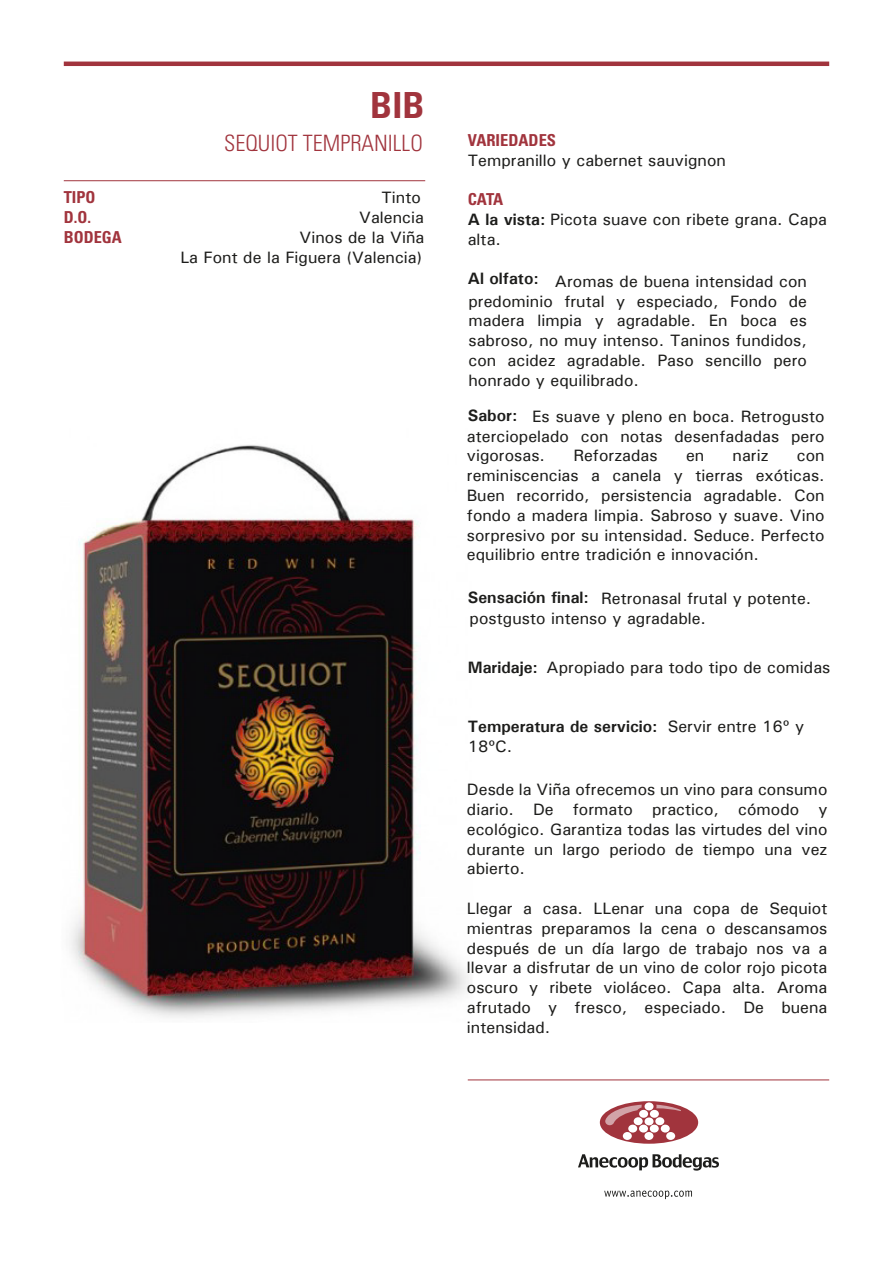
<style>
.page{position:relative;width:893px;height:1263px;background:#fff}
.page>*{position:absolute;margin:0;border:0;box-sizing:border-box;transform-origin:0 0}
.t1{font:700 condensed 36px "Univers";color:#a1343d}
.t2{font:300 condensed 22.5px "Univers";color:#a1343d}
.t3{font:16.5px/19.8px "Univers";color:#1d1d1b;text-align:justify}
.t4{font:700 16.5px/19.8px "Univers";color:#1d1d1b}
.t5{font:700 condensed 16.5px/19.8px "Univers";color:#a1343d}
.s1{font-weight:700;font-stretch:condensed;color:#a1343d}
.s2{font-weight:700}
.s3{font-weight:400}
</style>
<div class="page">
<img style="left:70px;top:445px;width:399px;height:573px">
<hr style="left:64px;top:62px;width:765px;height:4px;background:#a1343d">
<hr style="left:64px;top:180px;width:361px;height:1px;background:#a1343d">
<div style="left:600px;top:1101px;width:98px;height:43px;background:#a1343d;border-radius:50%"></div>
<svg style="left:645px;top:1102px;width:8px;height:8px"></svg>
<div style="left:628px;top:1124px;width:9px;height:8px;background:#fff;border-radius:50%"></div>
<div style="left:623px;top:1132px;width:9px;height:8px;background:#fff;border-radius:50%"></div>
<div style="left:661px;top:1124px;width:9px;height:8px;background:#fff;border-radius:50%"></div>
<div style="left:666px;top:1132px;width:9px;height:8px;background:#fff;border-radius:50%"></div>
<div style="left:639px;top:1124px;width:9px;height:8px;background:#fff;border-radius:50%"></div>
<div style="left:650px;top:1124px;width:9px;height:8px;background:#fff;border-radius:50%"></div>
<div style="left:644px;top:1132px;width:9px;height:8px;background:#fff;border-radius:50%"></div>
<svg style="left:605px;top:1105px;width:76px;height:20px"></svg>
<svg style="left:578px;top:1154px;width:141px;height:16px"></svg>
<svg style="left:604px;top:1190px;width:88px;height:9px"></svg>
<hr style="left:468px;top:1079px;width:361px;height:1px;background:#a1343d">
<p class="t5" style="left:64px;top:187px;width:60px">TIPO<br>D.O.<br>BODEGA</p>
<h1 class="t1" style="left:370px;top:83px;width:56px">BIB</h1>
<h2 class="t2" style="left:224px;top:130px;width:200px">SEQUIOT TEMPRANILLO</h2>
<p class="t5" style="left:468px;top:130px;width:90px">VARIEDADES</p>
<p class="t3" style="left:468px;top:150px;width:260px">Tempranillo y cabernet sauvignon</p>
<p class="t3" style="left:468px;top:189px;width:361px;text-align:left"><span class="s1">CATA<br></span><span class="s2">A la vista:</span> Picota suave con ribete grana. Capa alta.</p>
<p class="t4" style="left:468px;top:269px;width:73px">Al olfato:</p>
<p class="t3" style="left:180px;top:187px;width:246px;text-align:right">Tinto<br>Valencia<br>Vinos de la Viña<br>La Font de la Figuera (Valencia)</p>
<p class="t3" style="left:468px;top:271px;width:340px;text-indent:86px">Aromas de buena intensidad con predominio frutal y especiado, Fondo de madera limpia y agradable. En boca es sabroso, no muy intenso. Taninos fundidos, con acidez agradable. Paso sencillo pero honrado y equilibrado.</p>
<p class="t4" style="left:468px;top:405px;width:51px">Sabor:</p>
<p class="t3" style="left:467px;top:406px;width:359px;text-indent:65px">Es suave y pleno en boca. Retrogusto aterciopelado con notas desenfadadas pero vigorosas.</p>
<p class="t3" style="left:573px;top:445px;width:86px">Reforzadas</p>
<p class="t3" style="left:686px;top:445px;width:20px">en</p>
<p class="t3" style="left:733px;top:445px;width:38px">nariz</p>
<p class="t3" style="left:467px;top:445px;width:359px;text-indent:330px">con reminiscencias a canela y tierras exóticas.<br>Buen recorrido, persistencia agradable. Con fondo a madera limpia. Sabroso y suave. Vino sorpresivo por su intensidad. Seduce. Perfecto equilibrio entre tradición e innovación.</p>
<p class="t4" style="left:468px;top:588px;width:123px">Sensación final:</p>
<p class="t3" style="left:470px;top:588px;width:343px;text-indent:131px">Retronasal frutal y potente. postgusto intenso y agradable.</p>
<p class="t3" style="left:468px;top:657px;width:364px"><span class="s2">Maridaje:</span> Apropiado para todo tipo de comidas</p>
<p class="t4" style="left:468px;top:717px;width:338px">Temperatura de servicio: <span class="s3">Servir entre 16º y<br>18ºC.</span></p>
<p class="t3" style="left:467px;top:779px;width:362px">Desde la Viña ofrecemos un vino para consumo diario. De formato practico, cómodo y ecológico. Garantiza todas las virtudes del vino durante un largo periodo de tiempo una vez abierto.</p>
<p class="t3" style="left:467px;top:898px;width:362px">Llegar a casa. LLenar una copa de Sequiot mientras preparamos la cena o descansamos después de un día largo de trabajo nos va a llevar a disfrutar de un vino de color rojo picota oscuro y ribete violáceo. Capa alta. Aroma afrutado y fresco, especiado. De buena intensidad.</p>
</div>
